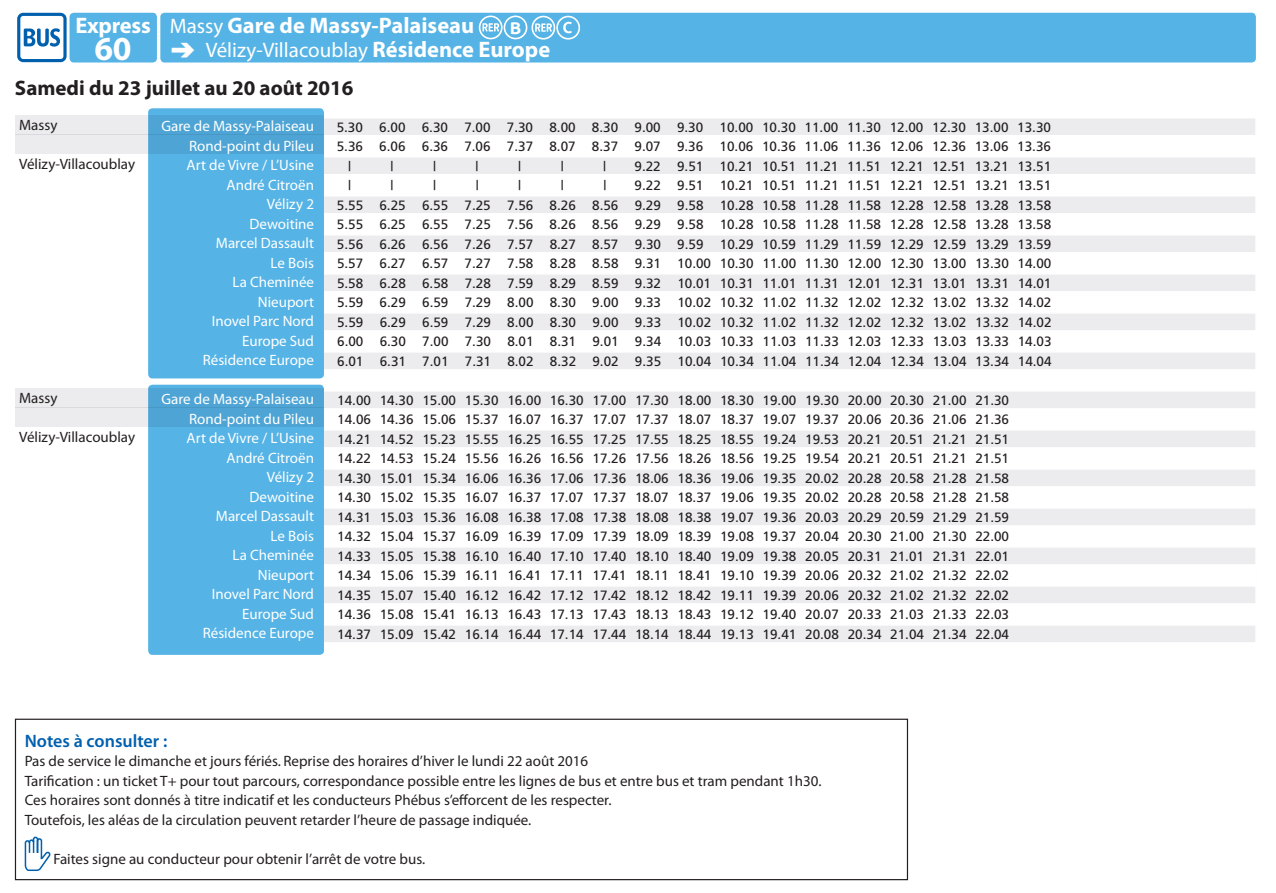
<style>
.page{position:relative;width:1276px;height:893px;background:#fff}
.page>*{position:absolute;margin:0;border:0;box-sizing:border-box;transform-origin:0 0}
.t1{font:700 33.75px "Myriad Pro";color:#fff}
.t2{font:700 22.5px "Myriad Pro";color:#fff}
.t3{font:21px "Myriad Pro";color:#fff}
.t4{font:700 21px "Myriad Pro";color:#231f20}
.t5{font:600 18px "Myriad Pro";color:#0160ae}
.t6{font:700 17.1px "Ubuntu";color:#fff}
.t7{font:15px/19.5px "Myriad Pro";color:#231f20}
.t8{font:15px/19.5px "Myriad Pro";color:#fff;text-align:right}
.t9{font:13.5px/19.5px "Frutiger";color:#231f20;text-align:justify}
.s1{font-weight:400;font-size:21px}
.s2{font-family:"phebus";font-size:22.5px}
.s3{font-weight:700;font-size:22.5px}
</style>
<div class="page">
<div style="left:15px;top:719px;width:893px;height:161px;border:1px solid #231f20"></div>
<svg style="left:25px;top:837px;width:25px;height:34px"></svg>
<svg style="left:17px;top:12px;width:54px;height:51px"></svg>
<div style="left:189px;top:117px;width:1067px;height:19px;background:#ececee;border:2px solid #fff"></div>
<div style="left:189px;top:157px;width:1067px;height:18px;background:#ececee"></div>
<div style="left:189px;top:156px;width:1067px;height:19px;border:2px solid #fff"></div>
<div style="left:189px;top:195px;width:1067px;height:19px;background:#ececee;border:2px solid #fff"></div>
<div style="left:189px;top:234px;width:1067px;height:20px;background:#ececee;border:2px solid #fff"></div>
<div style="left:189px;top:273px;width:1067px;height:20px;background:#ececee;border:2px solid #fff"></div>
<div style="left:189px;top:312px;width:1067px;height:20px;background:#ececee;border:2px solid #fff"></div>
<div style="left:189px;top:351px;width:1067px;height:20px;background:#ececee;border:2px solid #fff"></div>
<div style="left:189px;top:390px;width:1067px;height:20px;background:#ececee;border:2px solid #fff"></div>
<div style="left:189px;top:429px;width:1067px;height:20px;background:#ececee;border:2px solid #fff"></div>
<div style="left:189px;top:468px;width:1067px;height:20px;background:#ececee;border:2px solid #fff"></div>
<div style="left:189px;top:507px;width:1067px;height:20px;background:#ececee;border:2px solid #fff"></div>
<div style="left:189px;top:546px;width:1067px;height:20px;background:#ececee;border:2px solid #fff"></div>
<div style="left:189px;top:585px;width:1067px;height:20px;background:#ececee;border:2px solid #fff"></div>
<div style="left:189px;top:624px;width:1067px;height:20px;background:#ececee;border:2px solid #fff"></div>
<div style="left:148px;top:108px;width:176px;height:270px;background:#55b3e5;border-radius:4px"></div>
<div style="left:148px;top:385px;width:176px;height:270px;background:#55b3e5;border-radius:4px"></div>
<svg style="left:15px;top:115px;width:308px;height:19px;fill:#4ea5d5"></svg>
<svg style="left:15px;top:134px;width:308px;height:20px;fill:#4ea5d5"></svg>
<svg style="left:148px;top:368px;width:175px;height:20px"></svg>
<svg style="left:15px;top:388px;width:308px;height:19px;fill:#4ea5d5"></svg>
<svg style="left:15px;top:407px;width:308px;height:20px;fill:#4ea5d5"></svg>
<div style="left:160px;top:13px;width:1095px;height:50px;background:#55b3e5;border-radius:4px"></div>
<svg style="left:479px;top:16px;width:101px;height:24px"></svg>
<div style="left:70px;top:13px;width:87px;height:50px;background:#55b3e5;border-radius:4px"></div>
<h2 class="t2" style="left:75px;top:13px;width:77px">Express</h2>
<h1 class="t1" style="left:95px;top:30px;width:39px">60</h1>
<h2 class="t2" style="left:170px;top:13px;width:306px"><span class="s1">Massy</span> Gare de Massy-Palaiseau</h2>
<p class="t6" style="left:510px;top:17px;width:13px">B</p>
<h3 class="t3" style="left:172px;top:38px;width:380px"><span class="s2">é</span> Vélizy-Villacoublay <span class="s3">Résidence Europe</span></h3>
<h3 class="t4" style="left:15px;top:76px;width:340px">Samedi du 23 juillet au 20 août 2016</h3>
<p class="t7" style="left:19px;top:116px;width:40px">Massy</p>
<p class="t7" style="left:19px;top:155px;width:117px">Vélizy-Villacoublay</p>
<p class="t7" style="left:19px;top:389px;width:40px">Massy</p>
<p class="t7" style="left:19px;top:428px;width:117px">Vélizy-Villacoublay</p>
<p class="t8" style="left:161px;top:117px;width:154px">Gare de Massy-Palaiseau<br>Rond-point du Pileu<br>Art de Vivre / L’Usine<br>André Citroën<br>Vélizy 2<br>Dewoitine<br>Marcel Dassault<br>Le Bois<br>La Cheminée<br>Nieuport<br>Inovel Parc Nord<br>Europe Sud<br>Résidence Europe</p>
<p class="t8" style="left:161px;top:390px;width:154px">Gare de Massy-Palaiseau<br>Rond-point du Pileu<br>Art de Vivre / L’Usine<br>André Citroën<br>Vélizy 2<br>Dewoitine<br>Marcel Dassault<br>Le Bois<br>La Cheminée<br>Nieuport<br>Inovel Parc Nord<br>Europe Sud<br>Résidence Europe</p>
<p class="t9" style="left:337px;top:117px;width:716px">5.30 6.00 6.30 7.00 7.30 8.00 8.30 9.00 9.30 10.00 10.30 11.00 11.30 12.00 12.30 13.00 13.30</p>
<p class="t9" style="left:337px;top:137px;width:716px">5.36 6.06 6.36 7.06 7.37 8.07 8.37 9.07 9.36 10.06 10.36 11.06 11.36 12.06 12.36 13.06 13.36</p>
<p class="t9" style="left:348px;top:156px;width:4px">|</p>
<p class="t9" style="left:390px;top:156px;width:4px">|</p>
<p class="t9" style="left:433px;top:156px;width:4px">|</p>
<p class="t9" style="left:476px;top:156px;width:4px">|</p>
<p class="t9" style="left:518px;top:156px;width:4px">|</p>
<p class="t9" style="left:561px;top:156px;width:4px">|</p>
<p class="t9" style="left:603px;top:156px;width:4px">|</p>
<p class="t9" style="left:634px;top:156px;width:418px">9.22 9.51 10.21 10.51 11.21 11.51 12.21 12.51 13.21 13.51</p>
<p class="t9" style="left:348px;top:176px;width:4px">|</p>
<p class="t9" style="left:391px;top:176px;width:4px">|</p>
<p class="t9" style="left:433px;top:176px;width:4px">|</p>
<p class="t9" style="left:476px;top:176px;width:4px">|</p>
<p class="t9" style="left:518px;top:176px;width:4px">|</p>
<p class="t9" style="left:561px;top:176px;width:4px">|</p>
<p class="t9" style="left:603px;top:176px;width:4px">|</p>
<p class="t9" style="left:337px;top:176px;width:716px;text-indent:298px">9.22 9.51 10.21 10.51 11.21 11.51 12.21 12.51 13.21 13.51<br>5.55 6.25 6.55 7.25 7.56 8.26 8.56 9.29 9.58 10.28 10.58 11.28 11.58 12.28 12.58 13.28 13.58<br>5.55 6.25 6.55 7.25 7.56 8.26 8.56 9.29 9.58 10.28 10.58 11.28 11.58 12.28 12.58 13.28 13.58<br>5.56 6.26 6.56 7.26 7.57 8.27 8.57 9.30 9.59 10.29 10.59 11.29 11.59 12.29 12.59 13.29 13.59<br>5.57 6.27 6.57 7.27 7.58 8.28 8.58 9.31 10.00 10.30 11.00 11.30 12.00 12.30 13.00 13.30 14.00<br>5.58 6.28 6.58 7.28 7.59 8.29 8.59 9.32 10.01 10.31 11.01 11.31 12.01 12.31 13.01 13.31 14.01<br>5.59 6.29 6.59 7.29 8.00 8.30 9.00 9.33 10.02 10.32 11.02 11.32 12.02 12.32 13.02 13.32 14.02<br>5.59 6.29 6.59 7.29 8.00 8.30 9.00 9.33 10.02 10.32 11.02 11.32 12.02 12.32 13.02 13.32 14.02<br>6.00 6.30 7.00 7.30 8.01 8.31 9.01 9.34 10.03 10.33 11.03 11.33 12.03 12.33 13.03 13.33 14.03<br>6.01 6.31 7.01 7.31 8.02 8.32 9.02 9.35 10.04 10.34 11.04 11.34 12.04 12.34 13.04 13.34 14.04</p>
<p class="t9" style="left:337px;top:390px;width:673px">14.00 14.30 15.00 15.30 16.00 16.30 17.00 17.30 18.00 18.30 19.00 19.30 20.00 20.30 21.00 21.30<br>14.06 14.36 15.06 15.37 16.07 16.37 17.07 17.37 18.07 18.37 19.07 19.37 20.06 20.36 21.06 21.36<br>14.21 14.52 15.23 15.55 16.25 16.55 17.25 17.55 18.25 18.55 19.24 19.53 20.21 20.51 21.21 21.51<br>14.22 14.53 15.24 15.56 16.26 16.56 17.26 17.56 18.26 18.56 19.25 19.54 20.21 20.51 21.21 21.51<br>14.30 15.01 15.34 16.06 16.36 17.06 17.36 18.06 18.36 19.06 19.35 20.02 20.28 20.58 21.28 21.58<br>14.30 15.02 15.35 16.07 16.37 17.07 17.37 18.07 18.37 19.06 19.35 20.02 20.28 20.58 21.28 21.58<br>14.31 15.03 15.36 16.08 16.38 17.08 17.38 18.08 18.38 19.07 19.36 20.03 20.29 20.59 21.29 21.59<br>14.32 15.04 15.37 16.09 16.39 17.09 17.39 18.09 18.39 19.08 19.37 20.04 20.30 21.00 21.30 22.00<br>14.33 15.05 15.38 16.10 16.40 17.10 17.40 18.10 18.40 19.09 19.38 20.05 20.31 21.01 21.31 22.01<br>14.34 15.06 15.39 16.11 16.41 17.11 17.41 18.11 18.41 19.10 19.39 20.06 20.32 21.02 21.32 22.02<br>14.35 15.07 15.40 16.12 16.42 17.12 17.42 18.12 18.42 19.11 19.39 20.06 20.32 21.02 21.32 22.02<br>14.36 15.08 15.41 16.13 16.43 17.13 17.43 18.13 18.43 19.12 19.40 20.07 20.33 21.03 21.33 22.03<br>14.37 15.09 15.42 16.14 16.44 17.14 17.44 18.14 18.44 19.13 19.41 20.08 20.34 21.04 21.34 22.04</p>
<h3 class="t5" style="left:25px;top:731px;width:144px">Notes à consulter :</h3>
<p class="t7" style="left:25px;top:752px;width:798px">Pas de service le dimanche et jours fériés. Reprise des horaires d’hiver le lundi 22 août 2016<br>Tarification : un ticket T+ pour tout parcours, correspondance possible entre les lignes de bus et entre bus et tram pendant 1h30.<br>Ces horaires sont donnés à titre indicatif et les conducteurs Phébus s’efforcent de les respecter.<br>Toutefois, les aléas de la circulation peuvent retarder l’heure de passage indiquée.</p>
<p class="t7" style="left:53px;top:849px;width:373px">Faites signe au conducteur pour obtenir l’arrêt de votre bus.</p>
</div>
